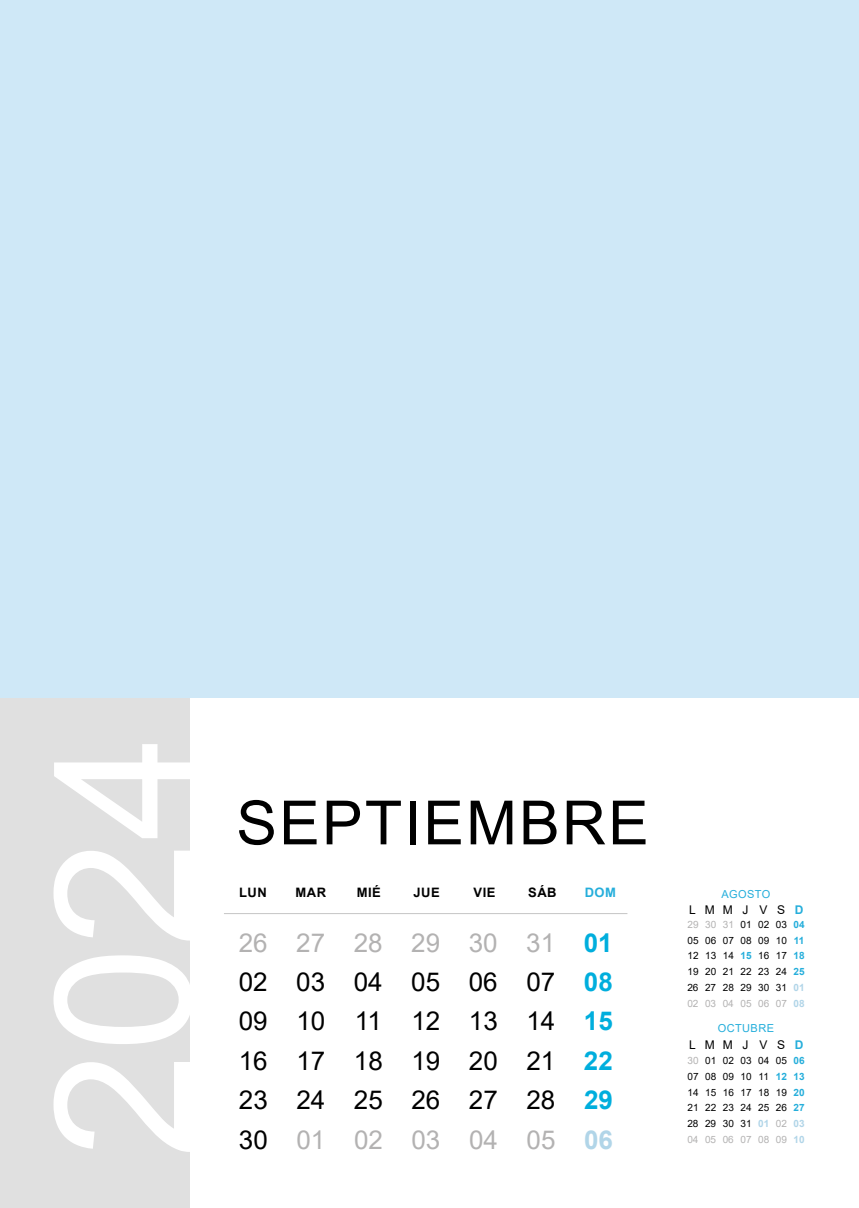
<style>
.page{position:relative;width:859px;height:1208px;background:#fff}
.page>*{position:absolute;margin:0;border:0;box-sizing:border-box;transform-origin:0 0}
.t1{font:190px "Arial";color:#fff}
.t2{font:61px "Arial";letter-spacing:.035em;color:#000}
.t3{font:26px/39.4px "Arial";color:#000;text-align:justify}
.t4{font:700 13px "Arial";letter-spacing:.035em;color:#000}
.t5{font:700 13px "Arial";color:#25aedb}
.t6{font:12px "Arial";letter-spacing:.82em;color:#000}
.t7{font:11px "Arial";letter-spacing:.035em;color:#25aedb}
.t8{font:10px/15.7px "Arial";color:#000;text-align:justify}
.s1{color:#b3b2b2}
.s2{font-weight:700;color:#00aedd}
.s3{font-weight:700;color:#b1d5e8}
.s4{font-weight:700;color:#25aedb}
</style>
<div class="page">
<div style="left:0;top:697px;width:190px;height:511px;background:#e0e0e0"></div>
<div style="left:0;top:0;width:859px;height:697px;background:#cfe8f7"></div>
<hr style="left:224px;top:913px;width:403px;height:1px;background:#c6c6c6">
<h1 class="t1" style="left:-8px;top:1157px;width:424px;rotate:-90deg">2024</h1>
<h2 class="t2" style="left:236px;top:781px;width:414px">SEPTIEMBRE</h2>
<h3 class="t4" style="left:239px;top:883px;width:29px">LUN</h3>
<h3 class="t4" style="left:296px;top:883px;width:32px">MAR</h3>
<h3 class="t4" style="left:357px;top:883px;width:26px">MIÉ</h3>
<h3 class="t4" style="left:414px;top:883px;width:28px">JUE</h3>
<h3 class="t4" style="left:474px;top:883px;width:23px">VIE</h3>
<h3 class="t4" style="left:528px;top:883px;width:30px">SÁB</h3>
<h3 class="t5" style="left:585px;top:883px;width:33px">DOM</h3>
<h3 class="t3" style="left:239px;top:922px;width:376px"><span class="s1">26 27 28 29 30 31</span> <span class="s2">01<br></span>02 03 04 05 06 07 <span class="s2">08<br></span>09 10 11 12 13 14 <span class="s2">15<br></span>16 17 18 19 20 21 <span class="s2">22<br></span>23 24 25 26 27 28 <span class="s2">29<br></span>30 <span class="s1">01 02 03 04 05</span> <span class="s3">06</span></h3>
<p class="t7" style="left:722px;top:886px;width:50px">AGOSTO</p>
<p class="t6" style="left:689px;top:901px;width:116px">LMMJVS<span class="s4">D</span></p>
<p class="t8" style="left:687px;top:916px;width:119px"><span class="s1">29 30 31</span> 01 02 03 <span class="s4">04<br></span>05 06 07 08 09 10 <span class="s4">11<br></span>12 13 14 <span class="s4">15</span> 16 17 <span class="s4">18<br></span>19 20 21 22 23 24 <span class="s4">25<br></span>26 27 28 29 30 31 <span class="s3">01<br></span><span class="s1">02 03 04 05 06 07</span> <span class="s3">08</span></p>
<p class="t7" style="left:718px;top:1020px;width:58px">OCTUBRE</p>
<p class="t6" style="left:689px;top:1036px;width:116px">LMMJVS<span class="s4">D</span></p>
<p class="t8" style="left:687px;top:1052px;width:119px"><span class="s1">30</span> 01 02 03 04 05 <span class="s4">06<br></span>07 08 09 10 11 <span class="s4">12 13<br></span>14 15 16 17 18 19 <span class="s4">20<br></span>21 22 23 24 25 26 <span class="s4">27<br></span>28 29 30 31 <span class="s3">01</span> <span class="s1">02</span> <span class="s3">03<br></span><span class="s1">04 05 06 07 08 09</span> <span class="s3">10</span></p>
</div>
